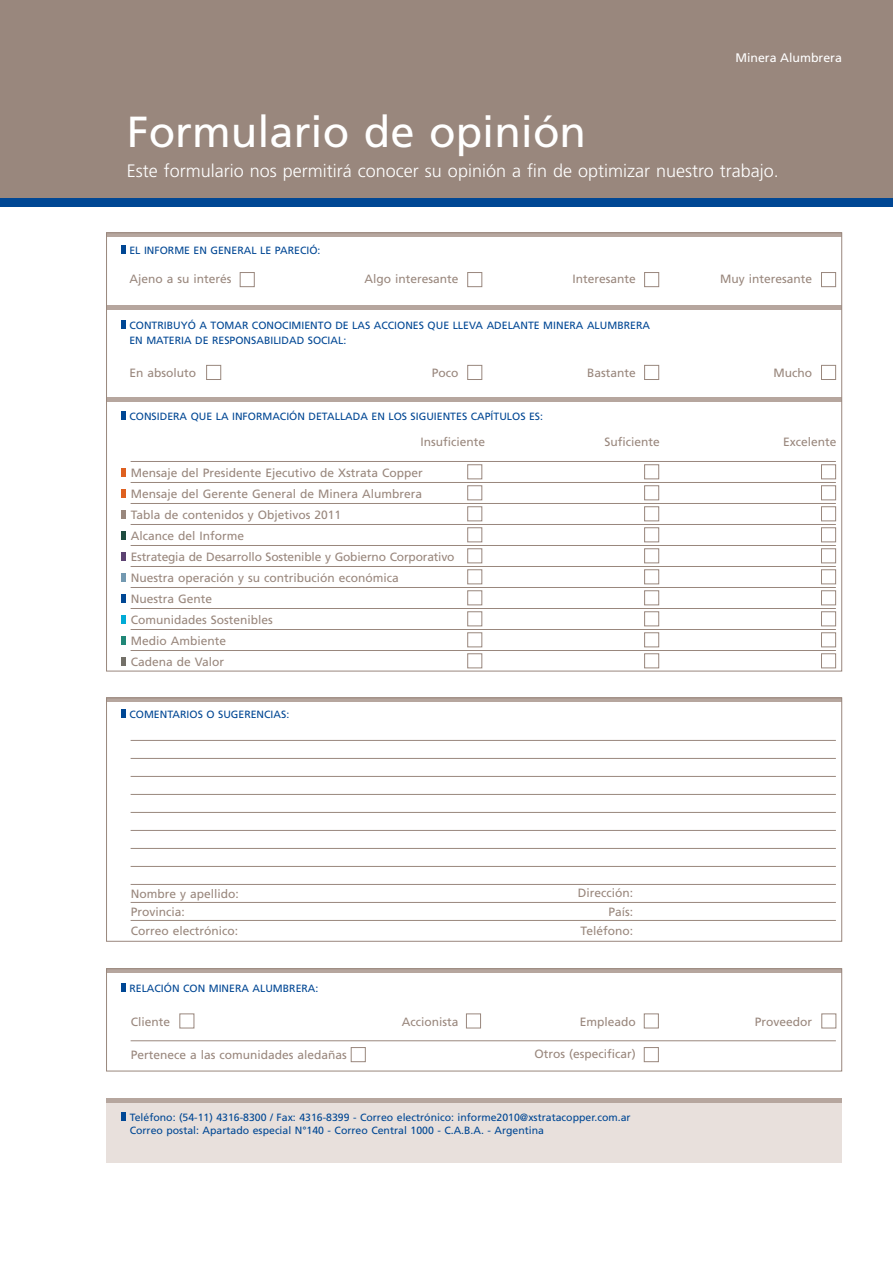
<style>
.page{position:relative;width:893px;height:1263px;background:#fff}
.page>*{position:absolute;margin:0;border:0;box-sizing:border-box;transform-origin:0 0}
.t1{font:43.5px "Frutiger LT Std";color:#fff}
.t2{font:300 18px "Frutiger LT Std";color:#fff}
.t3{font:12.3px "Frutiger";color:#fff}
.t4{font:12px/21px "Frutiger LT Std";color:#99877d}
.t5{font:10.5px/15.3px "Frutiger LT Std";color:#004794}
</style>
<div class="page">
<div style="left:106px;top:1099px;width:736px;height:64px;background:#e8e0dc"></div>
<div style="left:0;top:0;width:893px;height:206px;background:#99877d"></div>
<div style="left:0;top:198px;width:893px;height:8px;background:#004794"></div>
<hr style="left:106px;top:233px;width:736px;height:4px;background:#b6a69e">
<hr style="left:106px;top:305px;width:736px;height:4px;background:#b6a69e">
<hr style="left:106px;top:397px;width:736px;height:4px;background:#b6a69e">
<hr style="left:106px;top:698px;width:736px;height:4px;background:#b6a69e">
<div style="left:106px;top:968px;width:736px;height:5px;background:#b6a69e"></div>
<div style="left:106px;top:1098px;width:736px;height:5px;background:#b6a69e"></div>
<div style="left:240px;top:272px;width:15px;height:15px;border:1px solid #99877d"></div>
<div style="left:206px;top:365px;width:15px;height:15px;border:1px solid #99877d"></div>
<div style="left:467px;top:272px;width:15px;height:15px;border:1px solid #99877d"></div>
<div style="left:467px;top:365px;width:15px;height:15px;border:1px solid #99877d"></div>
<div style="left:179px;top:1013px;width:15px;height:15px;border:1px solid #99877d"></div>
<div style="left:466px;top:1013px;width:15px;height:15px;border:1px solid #99877d"></div>
<div style="left:351px;top:1047px;width:15px;height:15px;border:1px solid #99877d"></div>
<div style="left:644px;top:1013px;width:15px;height:15px;border:1px solid #99877d"></div>
<div style="left:644px;top:1047px;width:15px;height:15px;border:1px solid #99877d"></div>
<div style="left:821px;top:1013px;width:15px;height:15px;border:1px solid #99877d"></div>
<div style="left:644px;top:272px;width:15px;height:15px;border:1px solid #99877d"></div>
<div style="left:644px;top:365px;width:15px;height:15px;border:1px solid #99877d"></div>
<div style="left:821px;top:272px;width:15px;height:15px;border:1px solid #99877d"></div>
<div style="left:821px;top:365px;width:15px;height:15px;border:1px solid #99877d"></div>
<div style="left:467px;top:464px;width:15px;height:15px;border:1px solid #99877d"></div>
<div style="left:467px;top:485px;width:15px;height:15px;border:1px solid #99877d"></div>
<div style="left:467px;top:506px;width:15px;height:15px;border:1px solid #99877d"></div>
<div style="left:467px;top:527px;width:15px;height:15px;border:1px solid #99877d"></div>
<div style="left:467px;top:548px;width:15px;height:15px;border:1px solid #99877d"></div>
<div style="left:467px;top:569px;width:15px;height:15px;border:1px solid #99877d"></div>
<div style="left:467px;top:590px;width:15px;height:15px;border:1px solid #99877d"></div>
<div style="left:467px;top:611px;width:15px;height:15px;border:1px solid #99877d"></div>
<div style="left:467px;top:632px;width:15px;height:15px;border:1px solid #99877d"></div>
<div style="left:467px;top:653px;width:15px;height:15px;border:1px solid #99877d"></div>
<div style="left:644px;top:464px;width:15px;height:15px;border:1px solid #99877d"></div>
<div style="left:644px;top:485px;width:15px;height:15px;border:1px solid #99877d"></div>
<div style="left:644px;top:506px;width:15px;height:15px;border:1px solid #99877d"></div>
<div style="left:644px;top:527px;width:15px;height:15px;border:1px solid #99877d"></div>
<div style="left:644px;top:548px;width:15px;height:15px;border:1px solid #99877d"></div>
<div style="left:644px;top:569px;width:15px;height:15px;border:1px solid #99877d"></div>
<div style="left:644px;top:590px;width:15px;height:15px;border:1px solid #99877d"></div>
<div style="left:644px;top:611px;width:15px;height:15px;border:1px solid #99877d"></div>
<div style="left:644px;top:632px;width:15px;height:15px;border:1px solid #99877d"></div>
<div style="left:644px;top:653px;width:15px;height:15px;border:1px solid #99877d"></div>
<div style="left:821px;top:464px;width:15px;height:15px;border:1px solid #99877d"></div>
<div style="left:821px;top:485px;width:15px;height:15px;border:1px solid #99877d"></div>
<div style="left:821px;top:506px;width:15px;height:15px;border:1px solid #99877d"></div>
<div style="left:821px;top:527px;width:15px;height:15px;border:1px solid #99877d"></div>
<div style="left:821px;top:548px;width:15px;height:15px;border:1px solid #99877d"></div>
<div style="left:821px;top:569px;width:15px;height:15px;border:1px solid #99877d"></div>
<div style="left:821px;top:590px;width:15px;height:15px;border:1px solid #99877d"></div>
<div style="left:821px;top:611px;width:15px;height:15px;border:1px solid #99877d"></div>
<div style="left:821px;top:632px;width:15px;height:15px;border:1px solid #99877d"></div>
<div style="left:821px;top:653px;width:15px;height:15px;border:1px solid #99877d"></div>
<hr style="left:131px;top:461px;width:705px;height:1px;background:#99877d">
<hr style="left:131px;top:482px;width:705px;height:1px;background:#99877d">
<hr style="left:131px;top:503px;width:705px;height:1px;background:#99877d">
<hr style="left:131px;top:524px;width:705px;height:1px;background:#99877d">
<hr style="left:131px;top:545px;width:705px;height:1px;background:#99877d">
<hr style="left:131px;top:566px;width:705px;height:1px;background:#99877d">
<hr style="left:131px;top:587px;width:705px;height:1px;background:#99877d">
<hr style="left:131px;top:608px;width:705px;height:1px;background:#99877d">
<hr style="left:131px;top:629px;width:705px;height:1px;background:#99877d">
<hr style="left:131px;top:650px;width:705px;height:1px;background:#99877d">
<hr style="left:131px;top:740px;width:705px;height:1px;background:#99877d">
<hr style="left:131px;top:758px;width:705px;height:1px;background:#99877d">
<hr style="left:131px;top:776px;width:705px;height:1px;background:#99877d">
<hr style="left:131px;top:794px;width:705px;height:1px;background:#99877d">
<hr style="left:131px;top:812px;width:705px;height:1px;background:#99877d">
<hr style="left:131px;top:830px;width:705px;height:1px;background:#99877d">
<hr style="left:131px;top:848px;width:705px;height:1px;background:#99877d">
<hr style="left:131px;top:866px;width:705px;height:1px;background:#99877d">
<hr style="left:131px;top:884px;width:705px;height:1px;background:#99877d">
<hr style="left:131px;top:902px;width:705px;height:1px;background:#99877d">
<hr style="left:131px;top:920px;width:705px;height:1px;background:#99877d">
<hr style="left:131px;top:1040px;width:705px;height:1px;background:#99877d">
<div style="left:106px;top:698px;width:736px;height:243px;border:1px solid #99877d"></div>
<div style="left:106px;top:968px;width:736px;height:103px;border:1px solid #99877d"></div>
<div style="left:121px;top:245px;width:5px;height:9px;background:#004794"></div>
<div style="left:121px;top:320px;width:5px;height:9px;background:#004794"></div>
<div style="left:121px;top:411px;width:5px;height:9px;background:#004794"></div>
<div style="left:121px;top:468px;width:5px;height:9px;background:#de6020"></div>
<div style="left:121px;top:489px;width:5px;height:9px;background:#de6020"></div>
<div style="left:121px;top:510px;width:5px;height:9px;background:#99877d"></div>
<div style="left:121px;top:531px;width:5px;height:9px;background:#1f4c40"></div>
<div style="left:121px;top:552px;width:5px;height:9px;background:#5c4272"></div>
<div style="left:121px;top:573px;width:5px;height:9px;background:#7399b1"></div>
<div style="left:121px;top:594px;width:5px;height:9px;background:#004794"></div>
<div style="left:121px;top:615px;width:5px;height:9px;background:#00abd6"></div>
<div style="left:121px;top:636px;width:5px;height:9px;background:#208777"></div>
<div style="left:121px;top:657px;width:5px;height:9px;background:#737068"></div>
<div style="left:121px;top:710px;width:5px;height:8px;background:#004794"></div>
<div style="left:121px;top:983px;width:5px;height:9px;background:#004794"></div>
<div style="left:121px;top:1112px;width:5px;height:9px;background:#004794"></div>
<p class="t3" style="left:735px;top:50px;width:108px">Minera Alumbrera</p>
<h1 class="t1" style="left:127px;top:107px;width:461px">Formulario de opinión</h1>
<h2 class="t2" style="left:127px;top:161px;width:653px">Este formulario nos permitirá conocer su opinión a fin de optimizar nuestro trabajo.</h2>
<p class="t5" style="left:129px;top:243px;width:193px">EL INFORME EN GENERAL LE PARECIÓ:</p>
<p class="t4" style="left:129px;top:269px;width:104px">Ajeno a su interés</p>
<p class="t4" style="left:364px;top:269px;width:96px">Algo interesante</p>
<p class="t4" style="left:573px;top:269px;width:65px">Interesante</p>
<p class="t4" style="left:720px;top:269px;width:94px">Muy interesante</p>
<p class="t5" style="left:129px;top:317px;width:522px">CONTRIBUYÓ A TOMAR CONOCIMIENTO DE LAS ACCIONES QUE LLEVA ADELANTE MINERA ALUMBRERA<br>EN MATERIA DE RESPONSABILIDAD SOCIAL:</p>
<p class="t4" style="left:129px;top:362px;width:68px">En absoluto</p>
<p class="t4" style="left:432px;top:362px;width:28px">Poco</p>
<p class="t5" style="left:129px;top:408px;width:415px">CONSIDERA QUE LA INFORMACIÓN DETALLADA EN LOS SIGUIENTES CAPÍTULOS ES:</p>
<p class="t4" style="left:421px;top:431px;width:66px">Insuficiente</p>
<p class="t4" style="left:131px;top:462px;width:325px">Mensaje del Presidente Ejecutivo de Xstrata Copper Mensaje del Gerente General de Minera Alumbrera Tabla de contenidos y Objetivos 2011<br>Alcance del Informe<br>Estrategia de Desarrollo Sostenible y Gobierno Corporativo Nuestra operación y su contribución económica<br>Nuestra Gente<br>Comunidades Sostenibles<br>Medio Ambiente<br>Cadena de Valor</p>
<p class="t5" style="left:129px;top:707px;width:8px">comentarios</p>
<p class="t5" style="left:206px;top:707px;width:19px">o sugerencias</p>
<p class="t5" style="left:286px;top:707px;width:4px">:</p>
<p class="t4" style="left:587px;top:362px;width:50px">Bastante</p>
<p class="t4" style="left:773px;top:362px;width:40px">Mucho</p>
<p class="t4" style="left:604px;top:431px;width:57px">Suficiente</p>
<p class="t4" style="left:783px;top:431px;width:55px">Excelente</p>
<p class="t4" style="left:131px;top:884px;width:110px;line-height:18.8px">Nombre y apellido:<br>Provincia:<br>Correo electrónico:</p>
<p class="t4" style="left:578px;top:884px;width:57px;line-height:18.8px;text-align:right">Dirección:<br>País:<br>Teléfono:</p>
<p class="t5" style="left:129px;top:980px;width:8px">relación</p>
<p class="t5" style="left:183px;top:980px;width:8px">con</p>
<p class="t5" style="left:209px;top:980px;width:8px">minera</p>
<p class="t5" style="left:253px;top:980px;width:8px">alumbrera</p>
<p class="t5" style="left:316px;top:980px;width:4px">:</p>
<p class="t4" style="left:131px;top:1011px;width:41px">Cliente</p>
<p class="t4" style="left:131px;top:1044px;width:218px">Pertenece a las comunidades aledañas</p>
<p class="t4" style="left:402px;top:1011px;width:58px">Accionista</p>
<p class="t4" style="left:580px;top:1011px;width:58px">Empleado</p>
<p class="t4" style="left:535px;top:1044px;width:103px">Otros (especificar)</p>
<p class="t5" style="left:130px;top:1110px;width:502px;line-height:13.5px">Teléfono: (54-11) 4316-8300 / Fax: 4316-8399 - Correo electrónico: informe2010@xstratacopper.com.ar<br>Correo postal: Apartado especial N°140 - Correo Central 1000 - C.A.B.A. - Argentina</p>
<p class="t4" style="left:755px;top:1011px;width:59px">Proveedor</p>
</div>
